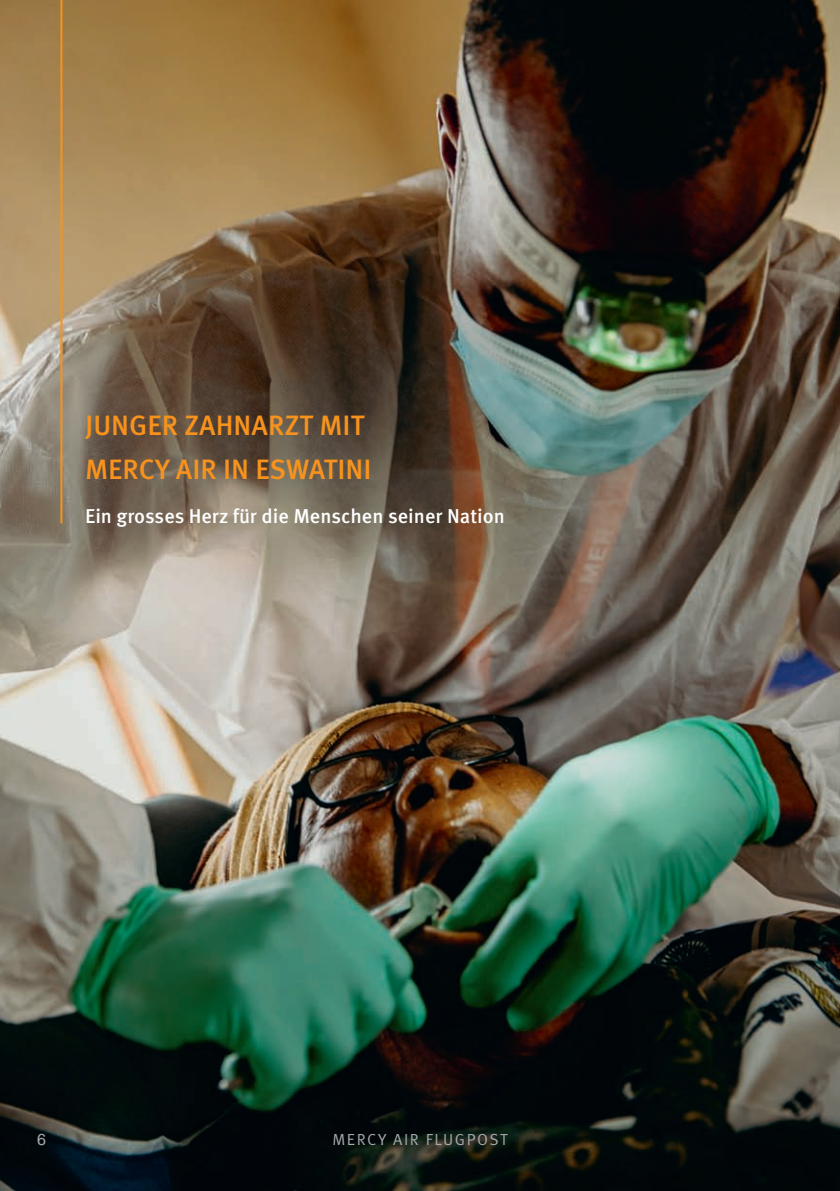
<style>
.page{position:relative;width:840px;height:1191px;background:#fff}
.page>*{position:absolute;margin:0;border:0;box-sizing:border-box;transform-origin:0 0}
.t1{font:500 28px/44px "Meta Pro";color:#f7931d}
.t2{font:500 20px "Meta Pro";color:#fff}
.t3{font:16px "Meta Pro Norm";letter-spacing:.1em;color:#a8a9ad}
</style>
<div class="page">
<img style="left:0;top:0;width:839px;height:1191px">
<hr style="left:60px;top:0;width:2px;height:523px;background:#f7931d">
<h1 class="t1" style="left:85px;top:402px;width:288px">JUNGER ZAHNARZT MIT<br>MERCY AIR IN ESWATINI</h1>
<p class="t2" style="left:85px;top:501px;width:421px">Ein grosses Herz für die Menschen seiner Nation</p>
<p class="t3" style="left:332px;top:1127px;width:177px">MERCY AIR FLUGPOST</p>
</div>
